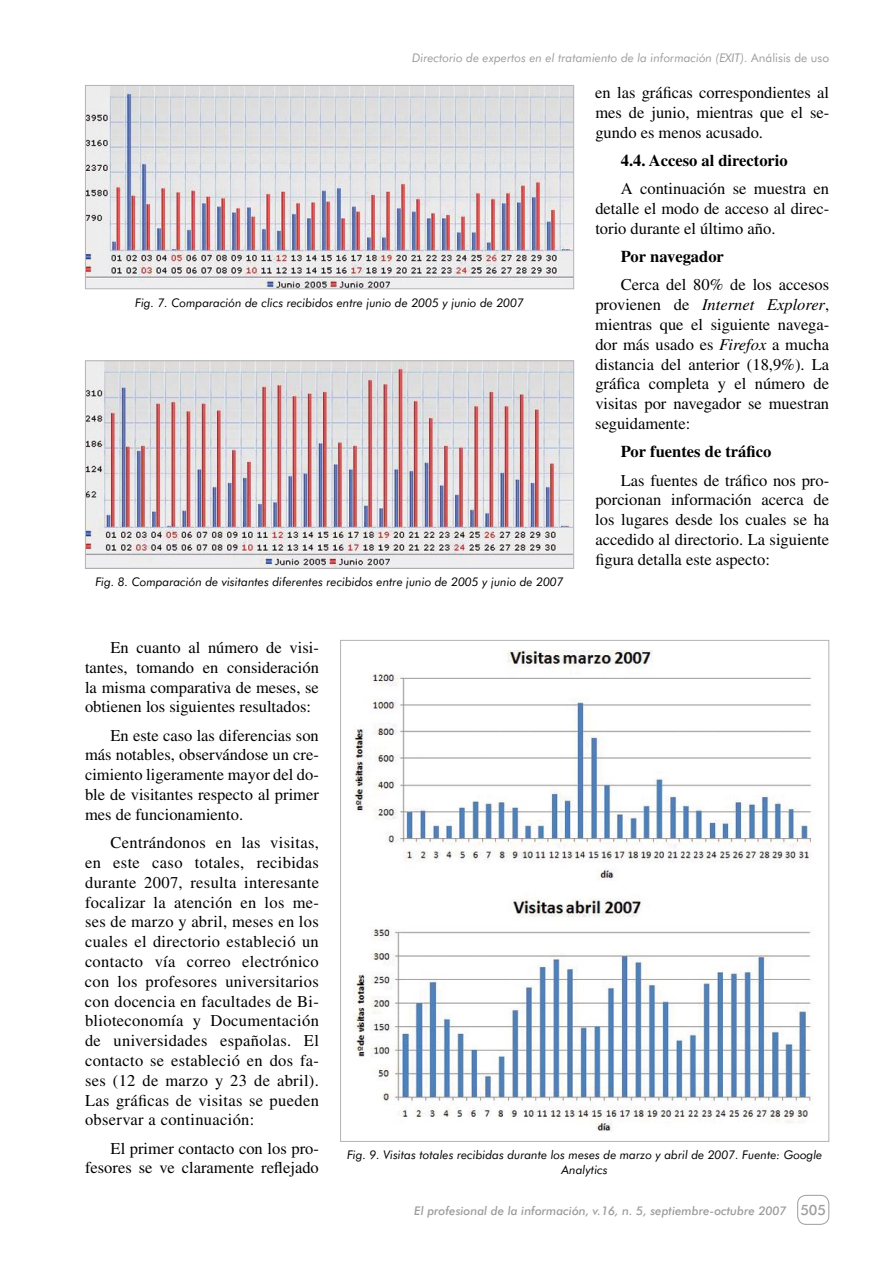
<style>
.page{position:relative;width:893px;height:1263px;background:#fff}
.page>*{position:absolute;margin:0;border:0;box-sizing:border-box;transform-origin:0 0}
.t1{font:16.5px/19.8px "Times";color:#000;text-align:justify}
.t2{font:700 16.5px "Times";color:#000}
.t3{font:500 14.25px "Futura BT";color:#9c9d9f}
.t4{font:italic 12px/14.4px "Futura BT";color:#000;text-align:center}
.t5{font:italic 12px "Futura BT";color:#9c9d9f}
.t6{font:italic 500 12px "Futura BT";color:#9c9d9f}
.s1{font-style:normal}
.s2{font-style:italic}
</style>
<div class="page">
<div style="left:797px;top:1195px;width:32px;height:30px;border:1px solid #9c9d9f;border-radius:9px"></div>
<img style="left:354px;top:650px;width:458px;height:482px">
<img style="left:87px;top:87px;width:485px;height:200px">
<div style="left:85px;top:85px;width:489px;height:204px;border:1px solid #b4b3b3"></div>
<img style="left:87px;top:362px;width:485px;height:205px">
<div style="left:85px;top:360px;width:489px;height:209px;border:1px solid #b4b3b3"></div>
<p class="t5" style="left:412px;top:51px;width:418px">Directorio de expertos en el tratamiento de la información (EXIT). <span class="s1">Análisis de uso</span></p>
<p class="t4" style="left:135px;top:295px;width:390px">Fig. 7. Comparación de clics recibidos entre junio de 2005 y junio de 2007</p>
<p class="t4" style="left:95px;top:575px;width:470px">Fig. 8. Comparación de visitantes diferentes recibidos entre junio de 2005 y junio de 2007</p>
<p class="t1" style="left:595px;top:82px;width:235px">en las gráficas correspondientes al mes de junio, mientras que el se&shy;gundo es menos acusado.</p>
<p class="t2" style="left:621px;top:150px;width:168px">4.4. Acceso al directorio</p>
<p class="t1" style="left:595px;top:179px;width:235px;text-indent:26px">A continuación se muestra en detalle el modo de acceso al direc&shy;torio durante el último año.</p>
<p class="t2" style="left:621px;top:247px;width:105px">Por navegador</p>
<p class="t1" style="left:595px;top:275px;width:235px;text-indent:26px">Cerca del 80% de los accesos provienen de <span class="s2">Internet Explorer</span>, mientras que el siguiente navega&shy;dor más usado es <span class="s2">Firefox</span> a mucha distancia del anterior (18,9%). La gráfica completa y el número de visitas por navegador se muestran seguidamente:</p>
<p class="t2" style="left:621px;top:442px;width:152px">Por fuentes de tráfico</p>
<p class="t1" style="left:595px;top:470px;width:235px;text-indent:26px">Las fuentes de tráfico nos pro&shy;porcionan información acerca de los lugares desde los cuales se ha accedido al directorio. La siguiente figura detalla este aspecto:</p>
<p class="t1" style="left:85px;top:637px;width:235px;text-indent:26px">En cuanto al número de visi&shy;tantes, tomando en consideración la misma comparativa de meses, se obtienen los siguientes resultados:</p>
<p class="t1" style="left:85px;top:725px;width:235px;text-indent:26px">En este caso las diferencias son más notables, observándose un cre&shy;cimiento ligeramente mayor del do&shy;ble de visitantes respecto al primer mes de funcionamiento.</p>
<p class="t1" style="left:85px;top:833px;width:235px;text-indent:26px">Centrándonos en las visitas, en este caso totales, recibidas durante 2007, resulta interesante focalizar la atención en los me&shy;ses de marzo y abril, meses en los cuales el directorio estableció un contacto vía correo electrónico con los profesores universitarios con docencia en facultades de Bi&shy;blioteconomía y Documentación de universidades españolas. El contacto se estableció en dos fa&shy;ses (12 de marzo y 23 de abril).<br>Las gráficas de visitas se pueden observar a continuación:</p>
<p class="t1" style="left:85px;top:1138px;width:235px;text-align:right">El primer contacto con los pro&shy;fesores se ve claramente reflejado</p>
<p class="t4" style="left:347px;top:1148px;width:477px">Fig. 9. Visitas totales recibidas durante los meses de marzo y abril de 2007. Fuente: Google<br>Analytics</p>
<p class="t6" style="left:414px;top:1203px;width:374px">El profesional de la información, v.16, n. 5, septiembre-octubre 2007</p>
<p class="t3" style="left:800px;top:1201px;width:27px">505</p>
</div>
